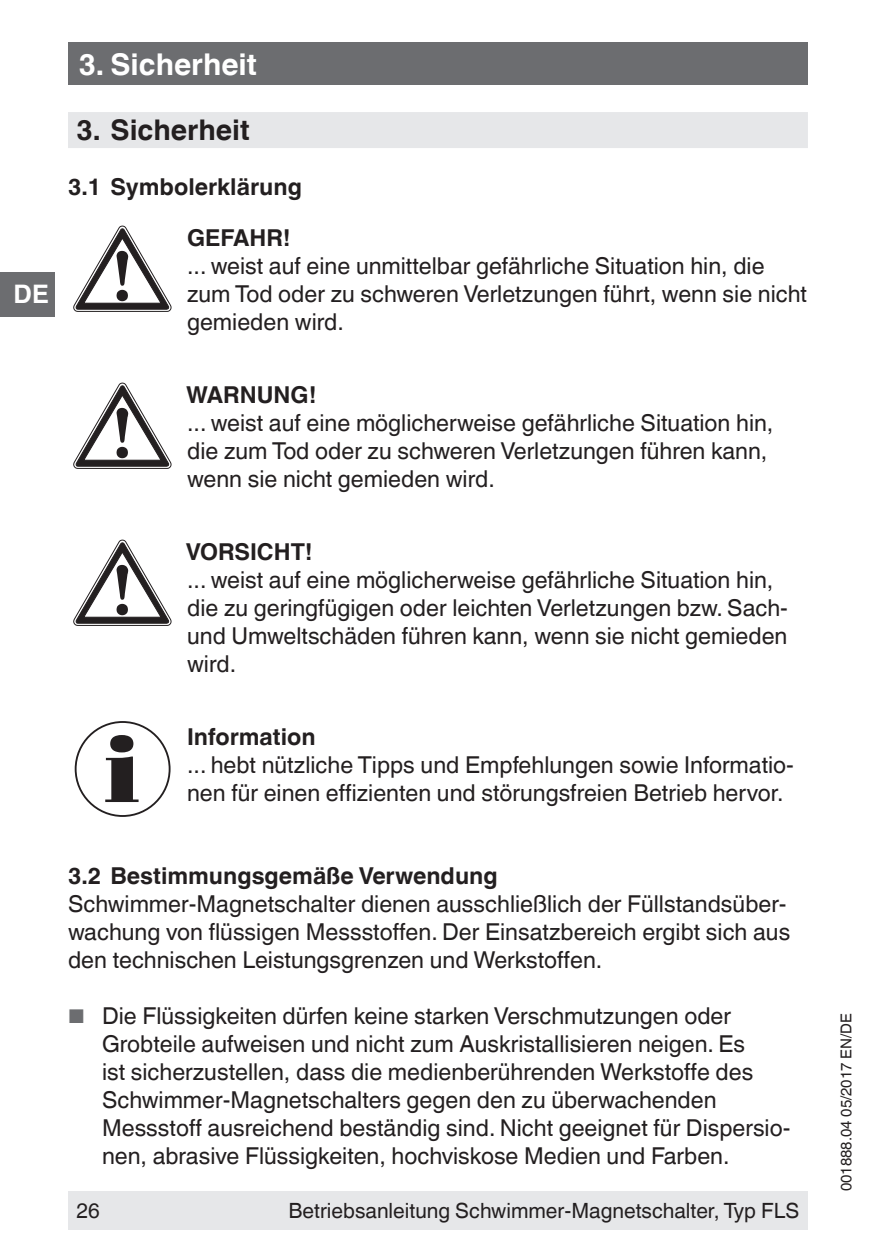
<style>
.page{position:relative;width:893px;height:1259px;background:#fff}
.page>*{position:absolute;margin:0;border:0;box-sizing:border-box;transform-origin:0 0}
.t1{font:700 30px "Helvetica World";color:#fff}
.t2{font:700 28.5px "Helvetica World";color:#231f20}
.t3{font:700 25.5px "Helvetica World";color:#fff}
.t4{font:23.4px/27.9px "Helvetica World";color:#231f20}
.t5{font:700 23.4px/50.7px "Helvetica World";color:#231f20}
.t6{font:21px "Helvetica World";color:#231f20}
.t7{font:15px "Helvetica World";color:#231f20}
.s1{font-size:19.8px;color:#6c6d70}
</style>
<div class="page">
<div style="left:68px;top:1191px;width:740px;height:38px;background:#e6e7e9"></div>
<div style="left:68px;top:43px;width:740px;height:42px;background:#6c6d70"></div>
<div style="left:0;top:272px;width:55px;height:44px;background:#6c6d70"></div>
<div style="left:68px;top:112px;width:740px;height:36px;background:#e6e7e9"></div>
<svg style="left:74px;top:226px;width:97px;height:86px"></svg>
<svg style="left:74px;top:383px;width:97px;height:85px"></svg>
<svg style="left:74px;top:540px;width:97px;height:85px"></svg>
<svg style="left:105px;top:735px;width:34px;height:67px"></svg>
<div style="left:75px;top:721px;width:96px;height:96px;border:2px solid #231f20;border-radius:50%"></div>
<p class="t3" style="left:13px;top:280px;width:37px">DE</p>
<p class="t1" style="left:79px;top:47px;width:180px">3. Sicherheit</p>
<p class="t2" style="left:77px;top:113px;width:175px">3. Sicherheit</p>
<p class="t5" style="left:187px;top:162px;width:116px;text-indent:-119px">3.1 Symbolerklärung<br>GEFAHR!</p>
<p class="t4" style="left:187px;top:252px;width:621px">... weist auf eine unmittelbar gefährliche Situation hin, die zum Tod oder zu schweren Verletzungen führt, wenn sie nicht gemieden wird.</p>
<p class="t5" style="left:186px;top:369px;width:132px">WARNUNG!</p>
<p class="t4" style="left:187px;top:409px;width:588px">... weist auf eine möglicherweise gefährliche Situation hin, die zum Tod oder zu schweren Verletzungen führen kann, wenn sie nicht gemieden wird.</p>
<p class="t5" style="left:186px;top:526px;width:128px">VORSICHT!</p>
<p class="t4" style="left:187px;top:566px;width:602px">... weist auf eine möglicherweise gefährliche Situation hin, die zu geringfügigen oder leichten Verletzungen bzw. Sach&shy;und Umweltschäden führen kann, wenn sie nicht gemieden wird.</p>
<p class="t5" style="left:187px;top:711px;width:130px">Information</p>
<p class="t4" style="left:187px;top:751px;width:608px">... hebt nützliche Tipps und Empfehlungen sowie Informatio&shy;nen für einen effizienten und störungsfreien Betrieb hervor.</p>
<p class="t5" style="left:68px;top:851px;width:431px">3.2 Bestimmungsgemäße Verwendung</p>
<p class="t4" style="left:68px;top:890px;width:724px">Schwimmer-Magnetschalter dienen ausschließlich der Füllstandsüber&shy;wachung von flüssigen Messstoffen. Der Einsatzbereich ergibt sich aus den technischen Leistungsgrenzen und Werkstoffen.</p>
<p class="t4" style="left:102px;top:1002px;width:690px;text-indent:-34px"><span class="s1">■</span> Die Flüssigkeiten dürfen keine starken Verschmutzungen oder Grobteile aufweisen und nicht zum Auskristallisieren neigen. Es<br>ist sicherzustellen, dass die medienberührenden Werkstoffe des Schwimmer-Magnetschalters gegen den zu überwachenden Messstoff ausreichend beständig sind. Nicht geeignet für Dispersio&shy;nen, abrasive Flüssigkeiten, hochviskose Medien und Farben.</p>
<p class="t6" style="left:77px;top:1198px;width:25px">26</p>
<p class="t6" style="left:288px;top:1198px;width:512px">Betriebsanleitung Schwimmer-Magnetschalter, Typ FLS</p>
<p class="t7" style="left:838px;top:1191px;width:179px;rotate:-90deg">001888.04 05/2017 EN/DE</p>
</div>
